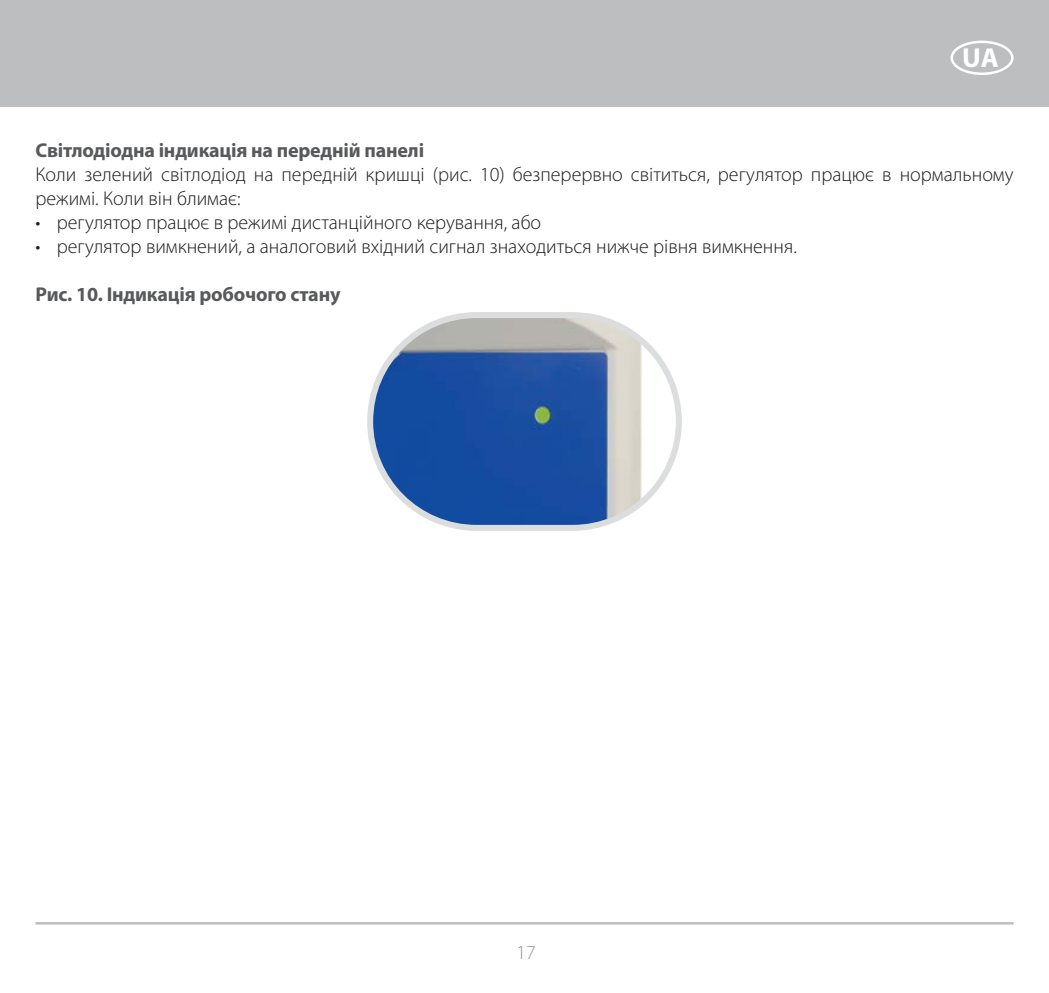
<style>
.page{position:relative;width:1049px;height:993px;background:#fff}
.page>*{position:absolute;margin:0;border:0;box-sizing:border-box;transform-origin:0 0}
.t1{font:700 27.5px "Myriad Pro";color:#fff}
.t2{font:300 20px/24px "Myriad Pro";color:#1c1c1b}
.t3{font:700 20px "Myriad Pro";letter-spacing:-.01em;color:#58595b}
.t4{font:300 20px "Myriad Pro";color:#939598}
</style>
<div class="page">
<div style="left:0;top:0;width:1049px;height:106px;background:#bcbec0"></div>
<div style="left:950px;top:41px;width:63px;height:34px;border:2px solid #fff;border-radius:50%"></div>
<hr style="left:35px;top:921px;width:978px;height:3px;background:#bcbec0">
<img style="left:370px;top:315px;width:309px;height:212px;border-radius:106px">
<div style="left:367px;top:312px;width:315px;height:218px;border:6px solid #dcddde;border-radius:106px"></div>
<h1 class="t1" style="left:962px;top:40px;width:38px">UA</h1>
<p class="t3" style="left:35px;top:137px;width:390px">Світлодіодна індикація на передній панелі</p>
<p class="t2" style="left:35px;top:162px;width:979px">Коли зелений світлодіод на передній кришці (рис. 10) безперервно світиться, регулятор працює в нормальному режимі. Коли він блимає:</p>
<p class="t2" style="left:35px;top:210px;width:507px">• регулятор працює в режимі дистанційного керування, або</p>
<p class="t2" style="left:35px;top:234px;width:763px">• регулятор вимкнений, а аналоговий вхідний сигнал знаходиться нижче рівня вимкнення.</p>
<p class="t3" style="left:35px;top:281px;width:307px">Рис. 10. Індикація робочого стану</p>
<p class="t4" style="left:516px;top:940px;width:21px">17</p>
</div>
